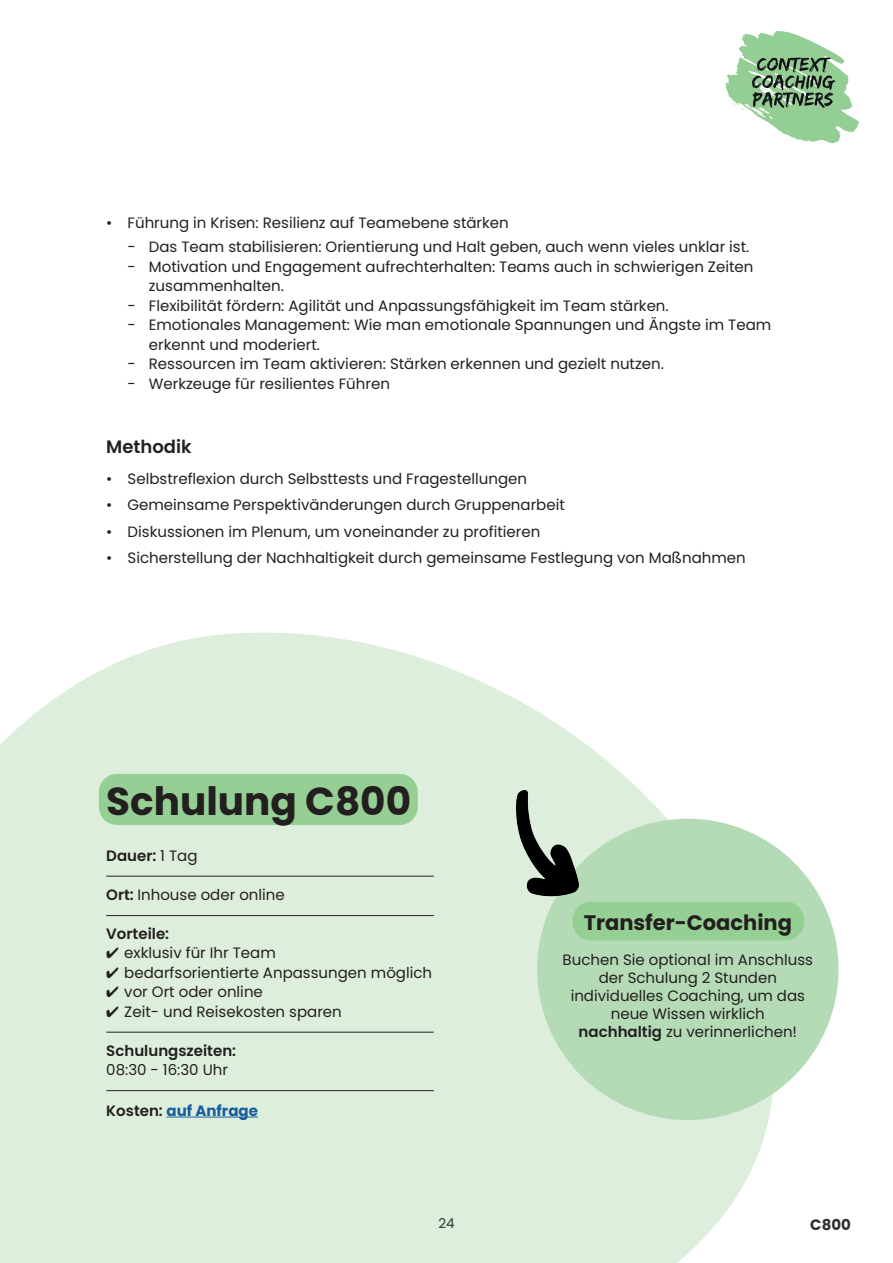
<style>
.page{position:relative;width:893px;height:1263px;background:#fff}
.page>*{position:absolute;margin:0;border:0;box-sizing:border-box;transform-origin:0 0}
.t1{font:700 39px "Poppins";color:#231f20}
.t2{font:700 21px "Poppins";color:#231f20}
.t3{font:600 18px "Poppins";color:#231f20}
.t4{font:15px/18px "Poppins";color:#231f20}
.t5{font:600 15px "Poppins";color:#231f20}
.t6{font:700 15px "Poppins";color:#175d9e}
.t7{font:700 15px "Poppins";color:#2e3134}
.t8{font:13.5px "Poppins";color:#2e3134}
.s1{font-weight:400}
.s2{font-weight:600}
.s3{font-weight:600;color:#231f20}
</style>
<div class="page">
<svg style="left:0;top:632px;width:788px;height:631px;fill:#deeedc"></svg>
<div style="left:537px;top:819px;width:301px;height:301px;background:#b4dbb5;border-radius:50%"></div>
<img style="left:476px;top:775px;width:134px;height:138px">
<div style="left:573px;top:902px;width:231px;height:38px;background:#95cf94;border-radius:18px"></div>
<div style="left:99px;top:774px;width:319px;height:51px;background:#95cf94;border-radius:18px"></div>
<hr style="left:106px;top:876px;width:328px;height:1px;background:#231f20">
<hr style="left:106px;top:915px;width:328px;height:1px;background:#231f20">
<hr style="left:106px;top:1032px;width:328px;height:1px;background:#231f20">
<hr style="left:106px;top:1090px;width:328px;height:1px;background:#231f20">
<hr style="left:166px;top:1117px;width:92px;height:1px;background:#175d9e">
<img style="left:725px;top:31px;width:134px;height:113px">
<p class="t4" style="left:106px;top:214px;width:404px">• Führung in Krisen: Resilienz auf Teamebene stärken</p>
<p class="t4" style="left:128px;top:238px;width:623px">- Das Team stabilisieren: Orientierung und Halt geben, auch wenn vieles unklar ist.</p>
<p class="t4" style="left:149px;top:257px;width:606px;line-height:19.5px;text-indent:-21px">- Motivation und Engagement aufrechterhalten: Teams auch in schwierigen Zeiten zusammenhalten.</p>
<p class="t4" style="left:128px;top:296px;width:543px">- Flexibilität fördern: Agilität und Anpassungsfähigkeit im Team stärken.</p>
<p class="t4" style="left:149px;top:315px;width:624px;line-height:19.5px;text-indent:-21px">- Emotionales Management: Wie man emotionale Spannungen und Ängste im Team erkennt und moderiert.</p>
<p class="t4" style="left:128px;top:355px;width:538px">- Ressourcen im Team aktivieren: Stärken erkennen und gezielt nutzen.</p>
<p class="t4" style="left:128px;top:374px;width:264px">- Werkzeuge für resilientes Führen</p>
<p class="t3" style="left:106px;top:436px;width:87px">Methodik</p>
<p class="t4" style="left:106px;top:470px;width:422px">• Selbstreflexion durch Selbsttests und Fragestellungen</p>
<p class="t4" style="left:106px;top:496px;width:460px">• Gemeinsame Perspektivänderungen durch Gruppenarbeit</p>
<p class="t4" style="left:106px;top:523px;width:435px">• Diskussionen im Plenum, um voneinander zu profitieren</p>
<p class="t4" style="left:106px;top:549px;width:641px">• Sicherstellung der Nachhaltigkeit durch gemeinsame Festlegung von Maßnahmen</p>
<h1 class="t1" style="left:106px;top:779px;width:306px">Schulung C800</h1>
<p class="t5" style="left:106px;top:847px;width:93px">Dauer: <span class="s1">1 Tag</span></p>
<p class="t4" style="left:106px;top:886px;width:180px"><span class="s2">Ort:</span> Inhouse oder online</p>
<p class="t5" style="left:106px;top:925px;width:64px">Vorteile:</p>
<p class="t4" style="left:106px;top:944px;width:171px">✔ exklusiv für Ihr Team</p>
<p class="t4" style="left:106px;top:964px;width:327px">✔ bedarfsorientierte Anpassungen möglich</p>
<p class="t4" style="left:106px;top:983px;width:158px">✔ vor Ort oder online</p>
<p class="t4" style="left:106px;top:1003px;width:237px">✔ Zeit- und Reisekosten sparen</p>
<p class="t5" style="left:106px;top:1042px;width:131px">Schulungszeiten:</p>
<p class="t4" style="left:106px;top:1061px;width:123px">08:30 - 16:30 Uhr</p>
<p class="t6" style="left:106px;top:1102px;width:153px"><span class="s3">Kosten:</span> auf Anfrage</p>
<p class="t8" style="left:438px;top:1216px;width:18px">24</p>
<h2 class="t2" style="left:584px;top:910px;width:210px">Transfer-Coaching</h2>
<p class="t4" style="left:563px;top:950px;width:252px;text-align:center">Buchen Sie optional im Anschluss der Schulung 2 Stunden individuelles Coaching, um das neue Wissen wirklich<br><span class="s2">nachhaltig</span> zu verinnerlichen!</p>
<p class="t7" style="left:810px;top:1216px;width:42px">C800</p>
</div>
